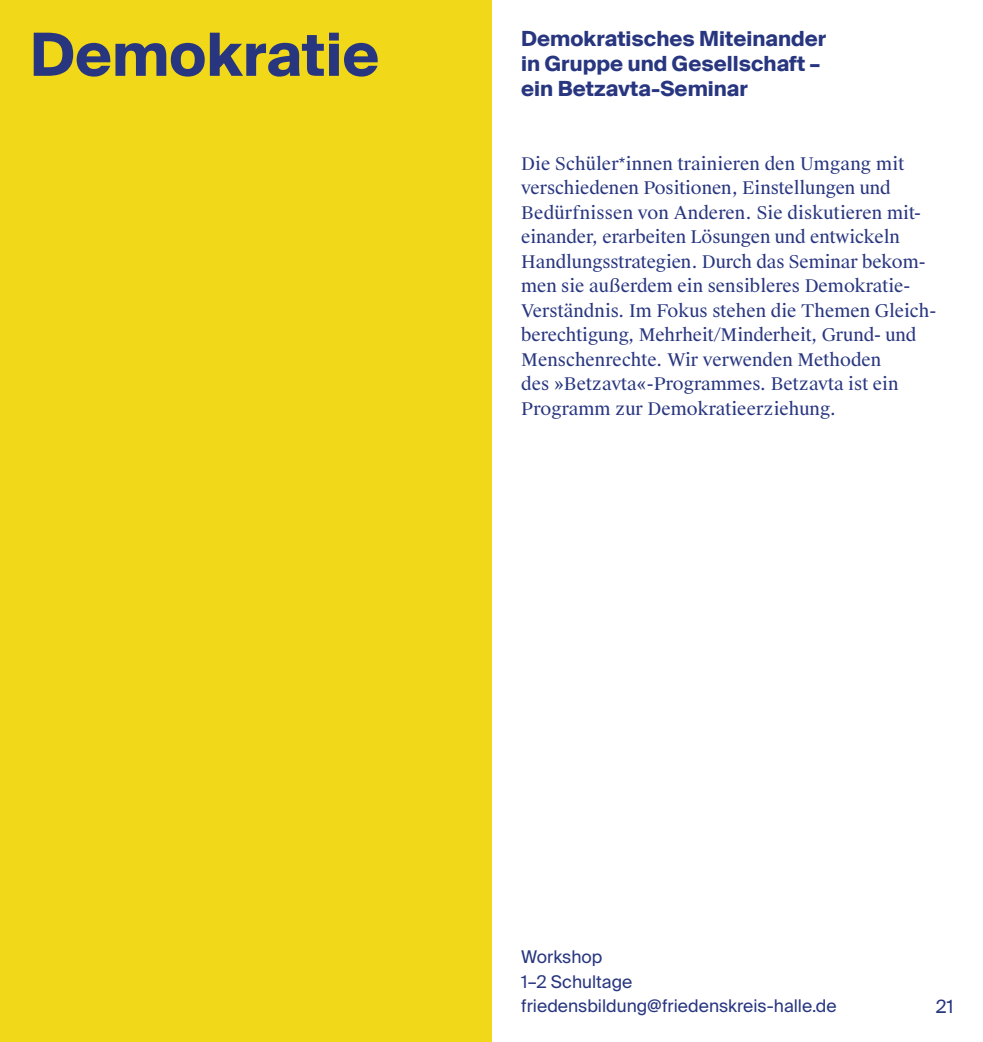
<style>
.page{position:relative;width:983px;height:1042px;background:#fff}
.page>*{position:absolute;margin:0;border:0;box-sizing:border-box;transform-origin:0 0}
.t1{font:700 59.5px "Suisse Intl";color:#283680}
.t2{font:700 21px/25.2px "Suisse Intl";color:#283680}
.t3{font:18.38px "Suisse Intl";color:#283680}
.t4{font:17.5px/24.5px "Suisse Works";color:#283680}
.t5{font:17.5px/24.5px "Suisse Intl";color:#283680}
</style>
<div class="page">
<div style="left:0;top:0;width:491px;height:1042px;background:#f1d819"></div>
<h1 class="t1" style="left:30px;top:20px;width:351px">Demokratie</h1>
<p class="t2" style="left:521px;top:26px;width:306px">Demokratisches Miteinander in Gruppe und Gesellschaft – ein Betzavta-Seminar</p>
<p class="t4" style="left:521px;top:152px;width:416px">Die Schüler*innen trainieren den Umgang mit verschiedenen Positionen, Einstellungen und Bedürfnissen von Anderen. Sie diskutieren mit&shy;einander, erarbeiten Lösungen und entwickeln Handlungsstrategien. Durch das Seminar bekom&shy;men sie außerdem ein sensibleres Demokratie-- Verständnis. Im Fokus stehen die Themen Gleich&shy;berechtigung, Mehrheit/Minderheit, Grund-- und Menschenrechte. Wir verwenden Methoden<br>des »Betzavta«-Programmes. Betzavta ist ein Programm zur Demokratieerziehung.</p>
<p class="t5" style="left:521px;top:945px;width:317px">Workshop<br>1–2 Schultage friedensbildung@friedenskreis-halle.de</p>
<p class="t3" style="left:935px;top:995px;width:19px">21</p>
</div>
